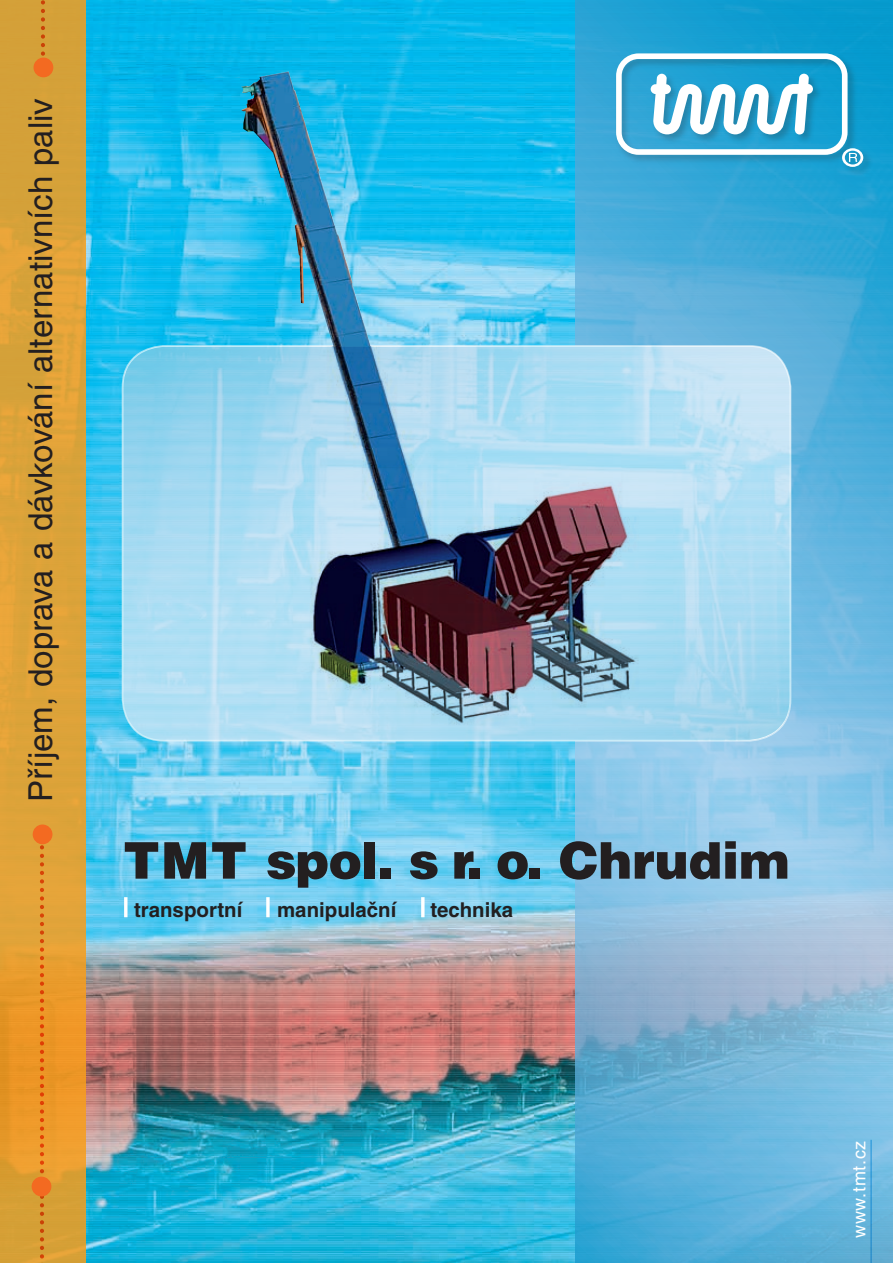
<style>
.page{position:relative;width:893px;height:1263px;background:#fff}
.page>*{position:absolute;margin:0;border:0;box-sizing:border-box;transform-origin:0 0}
.Normální{font:62.7px "Helvetica CE";color:#f36a21}
.Normální-2{font:900 50.7px "Helvetica CE";color:#231f20}
.Normální-3{font:33px "Helvetica CE";color:#231f20}
.Normální-4{font:700 20.4px "Helvetica CE";color:#231f20}
.t1{font:18px "Helvetica CE";letter-spacing:.04em;color:#fff}
</style>
<div class="page">
<img style="left:85px;top:0;width:490px;height:1263px">
<svg style="left:0;top:0;width:85px;height:1263px;background:#dea036"></svg>
<svg style="left:41px;top:0;width:4px;height:62px"></svg>
<svg style="left:575px;top:0;width:318px;height:1263px;background:#68b5dc"></svg>
<div style="left:614px;top:51px;width:260px;height:127px;background:#231f20;opacity:.24"></div>
<svg style="left:616px;top:53px;width:247px;height:114px"></svg>
<svg style="left:40px;top:837px;width:4px;height:426px;background:#e0791f"></svg>
<hr style="left:125px;top:897px;width:2px;height:20px;background:#fff">
<hr style="left:267px;top:897px;width:2px;height:20px;background:#fff">
<hr style="left:422px;top:897px;width:2px;height:20px;background:#fff">
<hr style="left:871px;top:1140px;width:1px;height:123px;background:#00aeef">
<img style="left:241px;top:71px;width:143px;height:275px">
<img style="left:123px;top:346px;width:667px;height:395px;border-radius:42px">
<p class="Normální" style="left:8px;top:78px;width:23px;rotate:-90deg">•</p>
<p class="Normální-3" style="left:22px;top:802px;width:705px;rotate:-90deg">Příjem, doprava a dávkování alternativních paliv</p>
<p class="Normální" style="left:78px;top:823px;width:23px;rotate:90deg">•</p>
<p class="Normální-2" style="left:123px;top:831px;width:668px">TMT spol. s r. o. Chrudim</p>
<p class="Normální-4" style="left:134px;top:897px;width:110px">transportní</p>
<p class="Normální-4" style="left:277px;top:897px;width:121px">manipulační</p>
<p class="Normální-4" style="left:430px;top:897px;width:84px">technika</p>
<p class="Normální" style="left:77px;top:1175px;width:23px;rotate:90deg">•</p>
<p class="t1" style="left:849px;top:1238px;width:99px;rotate:-90deg">www.tmt.cz</p>
</div>
